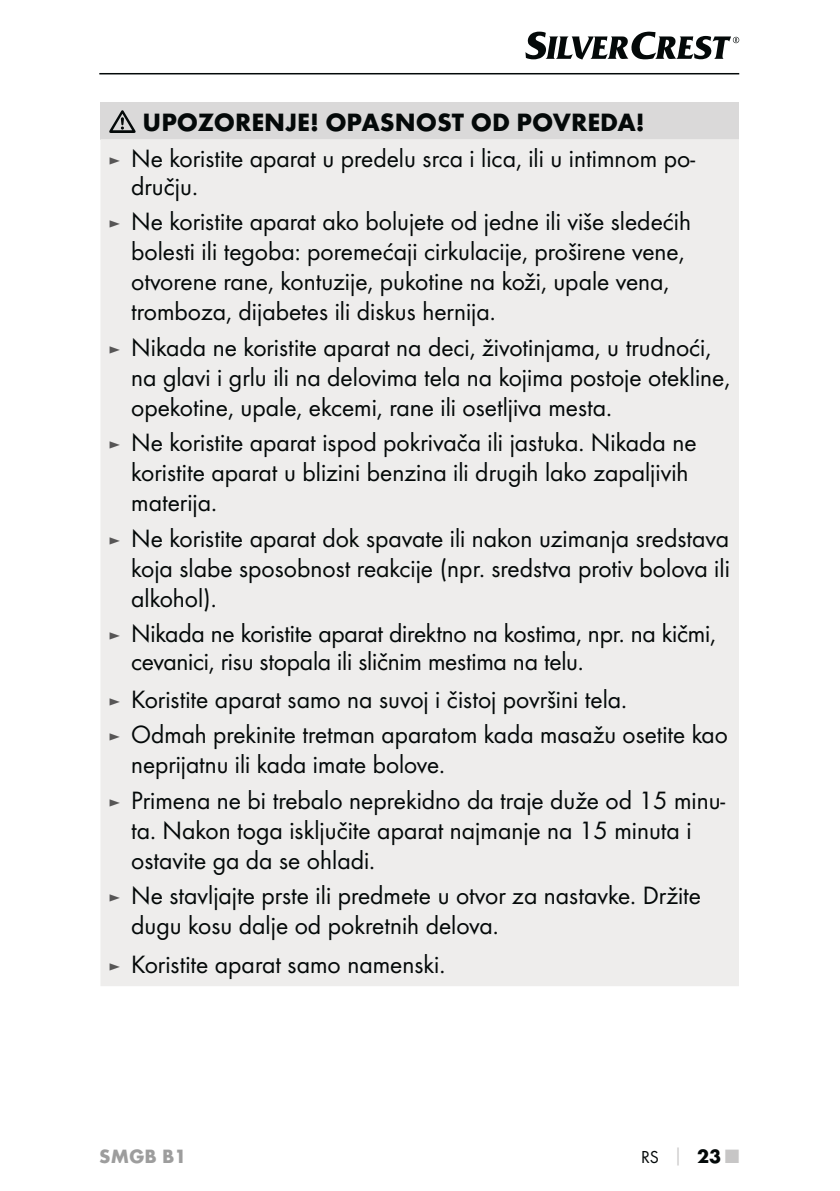
<style>
.page{position:relative;width:840px;height:1191px;background:#fff}
.page>*{position:absolute;margin:0;border:0;box-sizing:border-box;transform-origin:0 0}
.t1{font:26px/30px "Futura Boo";color:#040909}
.t2{font:700 26px "Futura";color:#040909}
.t3{font:700 20px "Futura";color:#9d9d9d}
.t4{font:18px "Futura Boo";color:#040909}
.s1{font-size:18px;color:#575656}
.s2{font-family:"Futura";font-weight:700;color:#c7c6c6}
.s3{font-family:"Futura";font-weight:700;font-size:20px}
.s4{font-family:"Futura";font-weight:700;font-size:20px;color:#c7c6c6}
</style>
<div class="page">
<hr style="left:99px;top:73px;width:639px;height:1px;background:#040909">
<svg style="left:525px;top:32px;width:213px;height:28px"></svg>
<div style="left:100px;top:102px;width:638px;height:37px;background:#dad9d9"></div>
<div style="left:100px;top:139px;width:638px;height:847px;background:#eeedec"></div>
<svg style="left:109px;top:110px;width:26px;height:23px"></svg>
<p class="t2" style="left:142px;top:112px;width:503px">UPOZORENJE! OPASNOST OD POVREDA!</p>
<p class="t1" style="left:131px;top:145px;width:565px;line-height:28px;text-indent:-23px"><span class="s1">►</span> Ne koristite aparat u predelu srca i lica, ili u intimnom po&shy;dručju.</p>
<p class="t1" style="left:131px;top:208px;width:561px;text-indent:-23px"><span class="s1">►</span> Ne koristite aparat ako bolujete od jedne ili više sledećih bolesti ili tegoba: poremećaji cirkulacije, proširene vene, otvorene rane, kontuzije, pukotine na koži, upale vena, tromboza, dijabetes ili diskus hernija.</p>
<p class="t1" style="left:131px;top:333px;width:600px;text-indent:-23px"><span class="s1">►</span> Nikada ne koristite aparat na deci, životinjama, u trudnoći, na glavi i grlu ili na delovima tela na kojima postoje otekline, opekotine, upale, ekcemi, rane ili osetljiva mesta.</p>
<p class="t1" style="left:131px;top:429px;width:566px;text-indent:-23px"><span class="s1">►</span> Ne koristite aparat ispod pokrivača ili jastuka. Nikada ne koristite aparat u blizini benzina ili drugih lako zapaljivih materija.</p>
<p class="t1" style="left:131px;top:524px;width:600px;text-align:justify;text-indent:-23px"><span class="s1">►</span> Ne koristite aparat dok spavate ili nakon uzimanja sredstava koja slabe sposobnost reakcije (npr. sredstva protiv bolova ili alkohol).</p>
<p class="t1" style="left:131px;top:621px;width:586px;line-height:28px;text-indent:-23px"><span class="s1">►</span> Nikada ne koristite aparat direktno na kostima, npr. na kičmi, cevanici, risu stopala ili sličnim mestima na telu.</p>
<p class="t1" style="left:108px;top:682px;width:620px;line-height:35.6px"><span class="s1">►</span> Koristite aparat samo na suvoj i čistoj površini tela.<br><span class="s1">►</span> Odmah prekinite tretman aparatom kada masažu osetite kao</p>
<p class="t1" style="left:108px;top:748px;width:618px;line-height:35.4px;text-indent:23px">neprijatnu ili kada imate bolove.<br><span class="s1">►</span> Primena ne bi trebalo neprekidno da traje duže od 15 minu-</p>
<p class="t1" style="left:131px;top:816px;width:561px">ta. Nakon toga isključite aparat najmanje na 15 minuta i ostavite ga da se ohladi.</p>
<p class="t1" style="left:131px;top:882px;width:571px;text-indent:-23px"><span class="s1">►</span> Ne stavljajte prste ili predmete u otvor za nastavke. Držite dugu kosu dalje od pokretnih delova.</p>
<p class="t1" style="left:108px;top:951px;width:338px"><span class="s1">►</span> Koristite aparat samo namenski.</p>
<p class="t3" style="left:99px;top:1148px;width:88px">SMGB B1</p>
<p class="t4" style="left:640px;top:1148px;width:99px">RS <span class="s2">│</span> <span class="s3">23</span> <span class="s4">■</span></p>
</div>
